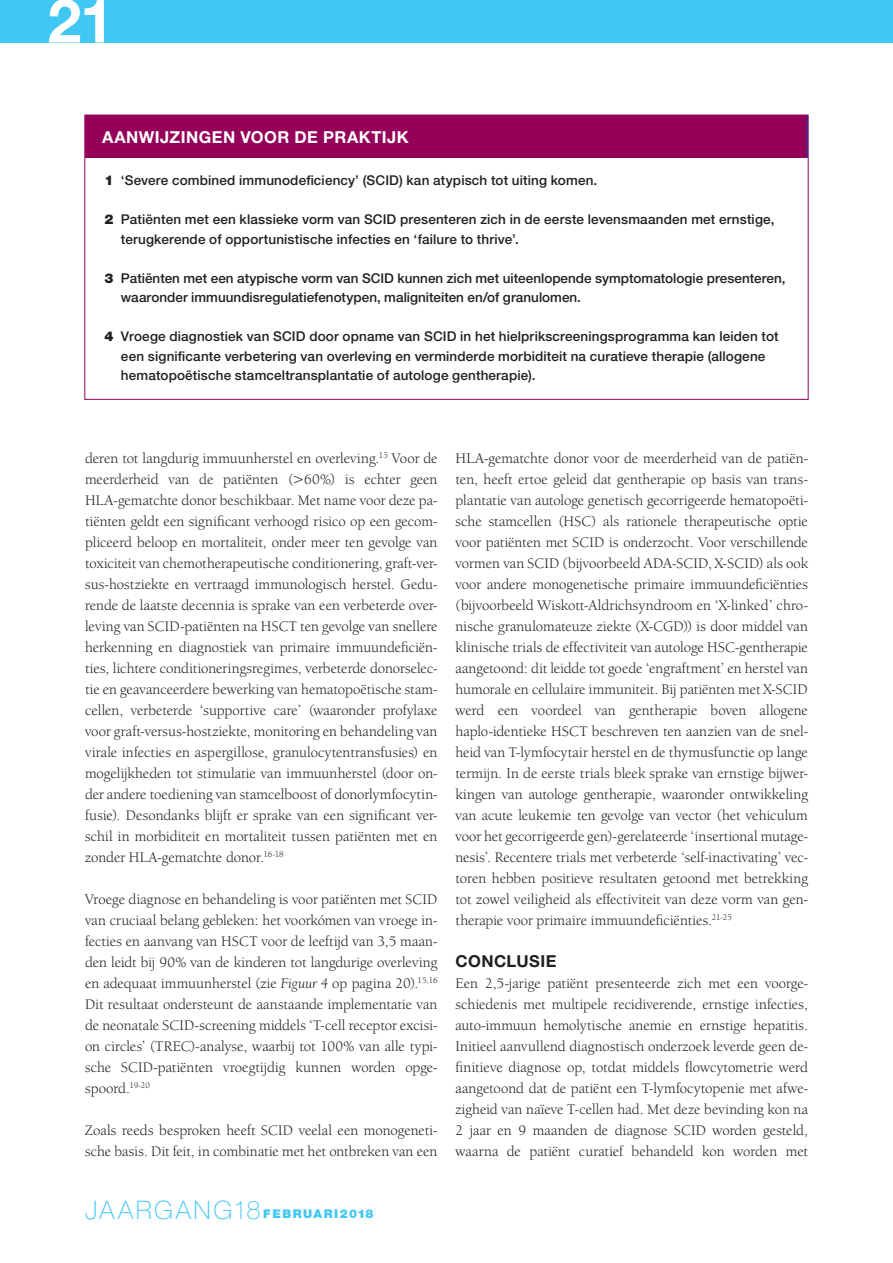
<style>
.page{position:relative;width:893px;height:1263px;background:#fff}
.page>*{position:absolute;margin:0;border:0;box-sizing:border-box;transform-origin:0 0}
.t1{font:700 60.75px "Helvetica Neue";color:#fff}
.t2{font:700 16.5px "Helvetica Neue";letter-spacing:.025em;color:#fff}
.t3{font:700 16.5px "Helvetica Neue LT Std";letter-spacing:.025em;color:#231f20}
.t4{font:15px/21px "Berkeley Oldstyle IT Cby BT";letter-spacing:.005em;color:#231f20;text-align:justify}
.t5{font:500 13.5px/19.5px "Helvetica Neue LT Std";letter-spacing:.01em;color:#231f20}
.t6{font:900 12px "Helvetica Neue";letter-spacing:.125em;color:#40c7f4}
.s1{font-weight:900}
.s2{font-style:italic}
.s3{font-weight:100;font-size:25.5px}
</style>
<div class="page">
<div style="left:0;top:0;width:893px;height:43px;background:#40c7f4"></div>
<div style="left:85px;top:115px;width:722px;height:43px;background:#950058"></div>
<h1 class="t1" style="left:48px;top:-17px;width:68px">21</h1>
<p class="t2" style="left:102px;top:127px;width:308px">AANWIJZINGEN VOOR DE PRAKTIJK</p>
<p class="t5" style="left:104px;top:171px;width:494px"><span class="s1">1</span> ‘Severe combined immunodeficiency’ (SCID) kan atypisch tot uiting komen.</p>
<p class="t5" style="left:121px;top:210px;width:655px;text-indent:-17px"><span class="s1">2</span> Patiënten met een klassieke vorm van SCID presenteren zich in de eerste levensmaanden met ernstige, terugkerende of opportunistische infecties en ‘failure to thrive’.</p>
<p class="t5" style="left:121px;top:268px;width:666px;text-indent:-17px"><span class="s1">3</span> Patiënten met een atypische vorm van SCID kunnen zich met uiteenlopende symptomatologie presenteren, waaronder immuundisregulatiefenotypen, maligniteiten en/of granulomen.</p>
<p class="t5" style="left:121px;top:327px;width:659px;text-indent:-17px"><span class="s1">4</span> Vroege diagnostiek van SCID door opname van SCID in het hielprikscreeningsprogramma kan leiden tot een significante verbetering van overleving en verminderde morbiditeit na curatieve therapie (allogene hematopoëtische stamceltransplantatie of autologe gentherapie).</p>
<p class="t4" style="left:85px;top:447px;width:354px">deren tot langdurig immuunherstel en overleving.<sup>15</sup> Voor de meerderheid van de patiënten (&gt;60%) is echter geen HLA-gematchte donor beschikbaar. Met name voor deze pa&shy;tiënten geldt een significant verhoogd risico op een gecom&shy;pliceerd beloop en mortaliteit, onder meer ten gevolge van toxiciteit van chemotherapeutische conditionering, graft-ver&shy;sus-hostziekte en vertraagd immunologisch herstel. Gedu&shy;rende de laatste decennia is sprake van een verbeterde over&shy;leving van SCID-patiënten na HSCT ten gevolge van snellere herkenning en diagnostiek van primaire immuundeficiën&shy;ties, lichtere conditioneringsregimes, verbeterde donorselec&shy;tie en geavanceerdere bewerking van hematopoëtische stam&shy;cellen, verbeterde ‘supportive care’ (waaronder profylaxe voor graft-versus-hostziekte, monitoring en behandeling van virale infecties en aspergillose, granulocytentransfusies) en mogelijkheden tot stimulatie van immuunherstel (door on&shy;der andere toediening van stamcelboost of donorlymfocytin&shy;fusie). Desondanks blijft er sprake van een significant ver&shy;schil in morbiditeit en mortaliteit tussen patiënten met en zonder HLA-gematchte donor.<sup>16-18</sup></p>
<p class="t4" style="left:85px;top:888px;width:354px">Vroege diagnose en behandeling is voor patiënten met SCID van cruciaal belang gebleken: het voorkómen van vroege in&shy;fecties en aanvang van HSCT voor de leeftijd van 3,5 maan&shy;den leidt bij 90% van de kinderen tot langdurige overleving en adequaat immuunherstel (zie <span class="s2">Figuur 4</span> op pagina 20).<sup>15,16<br></sup>Dit resultaat ondersteunt de aanstaande implementatie van de neonatale SCID-screening middels ‘T-cell receptor excisi&shy;on circles’ (TREC)-analyse, waarbij tot 100% van alle typi&shy;sche SCID-patiënten vroegtijdig kunnen worden opge&shy;spoord.<sup>19-20</sup></p>
<p class="t4" style="left:85px;top:1119px;width:354px">Zoals reeds besproken heeft SCID veelal een monogeneti&shy;sche basis. Dit feit, in combinatie met het ontbreken van een</p>
<p class="t6" style="left:85px;top:1206px;width:290px"><span class="s3">JAARGANG18</span>FEBRUARI2018</p>
<p class="t4" style="left:455px;top:447px;width:354px">HLA-gematchte donor voor de meerderheid van de patiën&shy;ten, heeft ertoe geleid dat gentherapie op basis van trans&shy;plantatie van autologe genetisch gecorrigeerde hematopoëti&shy;sche stamcellen (HSC) als rationele therapeutische optie voor patiënten met SCID is onderzocht. Voor verschillende vormen van SCID (bijvoorbeeld ADA-SCID, X-SCID) als ook voor andere monogenetische primaire immuundeficiënties (bijvoorbeeld Wiskott-Aldrichsyndroom en ‘X-linked’ chro&shy;nische granulomateuze ziekte (X-CGD)) is door middel van klinische trials de effectiviteit van autologe HSC-gentherapie aangetoond: dit leidde tot goede ‘engraftment’ en herstel van humorale en cellulaire immuniteit. Bij patiënten met X-SCID werd een voordeel van gentherapie boven allogene haplo-identieke HSCT beschreven ten aanzien van de snel&shy;heid van T-lymfocytair herstel en de thymusfunctie op lange termijn. In de eerste trials bleek sprake van ernstige bijwer&shy;kingen van autologe gentherapie, waaronder ontwikkeling van acute leukemie ten gevolge van vector (het vehiculum voor het gecorrigeerde gen)-gerelateerde ‘insertional mutage&shy;nesis’. Recentere trials met verbeterde ‘self-inactivating’ vec&shy;toren hebben positieve resultaten getoond met betrekking tot zowel veiligheid als effectiviteit van deze vorm van gen&shy;therapie voor primaire immuundeficiënties.<sup>21-25</sup></p>
<p class="t3" style="left:455px;top:950px;width:103px">CONCLUSIE</p>
<p class="t4" style="left:455px;top:972px;width:354px">Een 2,5-jarige patiënt presenteerde zich met een voorge&shy;schiedenis met multipele recidiverende, ernstige infecties, auto-immuun hemolytische anemie en ernstige hepatitis.<br>Initieel aanvullend diagnostisch onderzoek leverde geen de&shy;finitieve diagnose op, totdat middels flowcytometrie werd aangetoond dat de patiënt een T-lymfocytopenie met afwe&shy;zigheid van naïeve T-cellen had. Met deze bevinding kon na 2 jaar en 9 maanden de diagnose SCID worden gesteld, waarna de patiënt curatief behandeld kon worden met</p>
</div>
